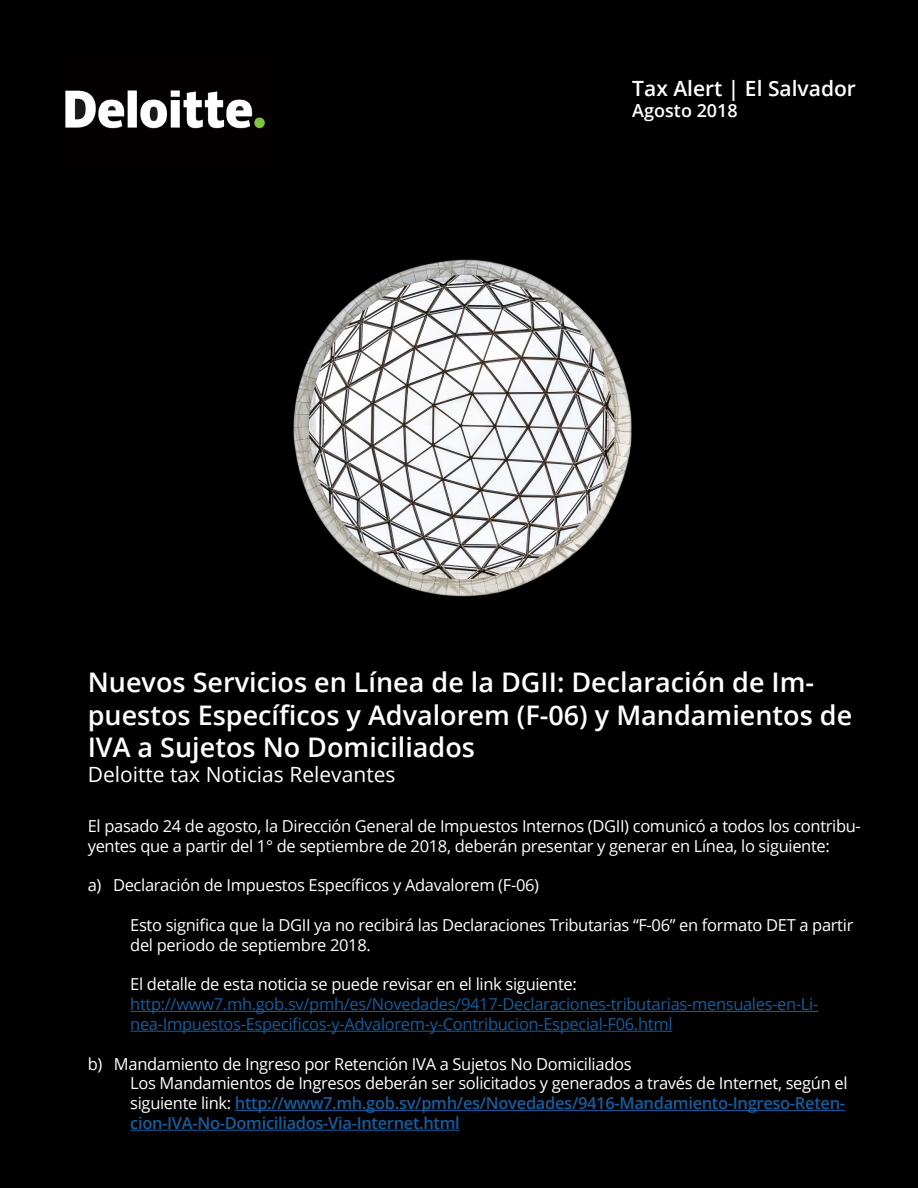
<style>
.page{position:relative;width:918px;height:1188px;background:#000}
.page>*{position:absolute;margin:0;border:0;box-sizing:border-box;transform-origin:0 0}
.t1{font:600 27px/32.4px "Open Sans";color:#fff}
.t2{font:21px "Open Sans";color:#fff}
.t3{font:600 21px "Open Sans";color:#fff}
.t4{font:600 18px "Open Sans";color:#fff}
.t5{font:16.5px/19.8px "Open Sans";letter-spacing:-.02em;color:#fff}
.t6{font:600 16.5px/19.8px "Open Sans";letter-spacing:-.02em;color:#175d9e}
.t7{font:16.5px/19.8px "Open Sans";letter-spacing:-.02em;color:#175d9e}
.s1{font-weight:400;color:#fff}
</style>
<div class="page">
<img style="left:54px;top:54px;width:221px;height:110px">
<hr style="left:130px;top:1011px;width:688px;height:1px;background:#175d9e">
<hr style="left:130px;top:1031px;width:542px;height:1px;background:#175d9e">
<hr style="left:235px;top:1110px;width:610px;height:1px;background:#175d9e">
<hr style="left:130px;top:1130px;width:330px;height:1px;background:#175d9e">
<img style="left:242px;top:220px;width:440px;height:414px">
<p class="t3" style="left:632px;top:74px;width:225px">Tax Alert | El Salvador</p>
<p class="t4" style="left:632px;top:98px;width:107px">Agosto 2018</p>
<p class="t1" style="left:88px;top:666px;width:766px">Nuevos Servicios en Línea de la DGII: Declaración de Im&shy;puestos Específicos y Advalorem (F-06) y Mandamientos de<br>IVA a Sujetos No Domiciliados</p>
<p class="t2" style="left:88px;top:760px;width:309px">Deloitte tax Noticias Relevantes</p>
<p class="t5" style="left:88px;top:816px;width:775px">El pasado 24 de agosto, la Dirección General de Impuestos Internos (DGII) comunicó a todos los contribu&shy;yentes que a partir del 1° de septiembre de 2018, deberán presentar y generar en Línea, lo siguiente:</p>
<p class="t5" style="left:88px;top:875px;width:453px">a) Declaración de Impuestos Específicos y Adavalorem (F-06)</p>
<p class="t5" style="left:130px;top:915px;width:725px">Esto significa que la DGII ya no recibirá las Declaraciones Tributarias “F-06” en formato DET a partir del periodo de septiembre 2018.</p>
<p class="t5" style="left:130px;top:974px;width:448px">El detalle de esta noticia se puede revisar en el link siguiente:</p>
<p class="t7" style="left:130px;top:994px;width:690px">http://www7.mh.gob.sv/pmh/es/Novedades/9417-Declaraciones-tributarias-mensuales-en-Li&shy;nea-Impuestos-Especificos-y-Advalorem-y-Contribucion-Especial-F06.html</p>
<p class="t5" style="left:88px;top:1053px;width:545px">b) Mandamiento de Ingreso por Retención IVA a Sujetos No Domiciliados</p>
<p class="t6" style="left:130px;top:1073px;width:719px"><span class="s1">Los Mandamientos de Ingresos deberán ser solicitados y generados a través de Internet, según el siguiente link:</span> http://www7.mh.gob.sv/pmh/es/Novedades/9416-Mandamiento-Ingreso-Reten&shy;cion-IVA-No-Domiciliados-Via-Internet.html</p>
</div>
